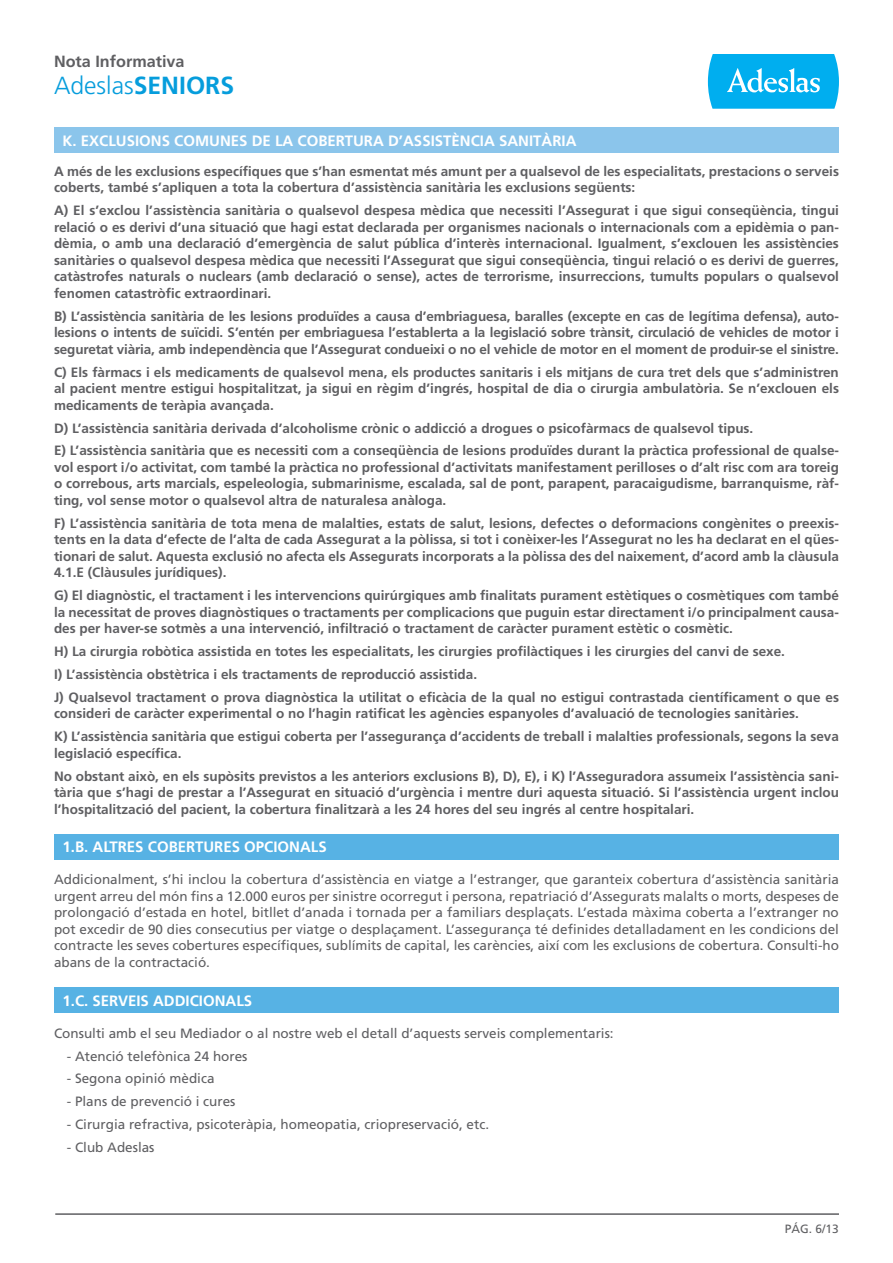
<style>
.page{position:relative;width:893px;height:1263px;background:#fff}
.page>*{position:absolute;margin:0;border:0;box-sizing:border-box;transform-origin:0 0}
.t1{font:300 24.75px "Frutiger";color:#069ddc}
.t2{font:700 16.2px "Frutiger";color:#5f5f62}
.t3{font:700 15px "Frutiger";color:#fff}
.t4{font:700 13.5px/16.5px "Frutiger";color:#5f5f62}
.t5{font:13.5px/16.5px "Frutiger";color:#5f5f62;text-align:justify}
.t6{font:12px "Frutiger";color:#5f5f62}
.s1{font-weight:700}
</style>
<div class="page">
<div style="left:54px;top:128px;width:785px;height:25px;background:#8bc5eb"></div>
<div style="left:54px;top:834px;width:785px;height:25px;background:#57b2e4"></div>
<div style="left:54px;top:987px;width:785px;height:26px;background:#57b2e4"></div>
<svg style="left:708px;top:54px;width:131px;height:55px;background:#20b8f0"></svg>
<hr style="left:55px;top:1213px;width:784px;height:2px;background:#5f5f62">
<p class="t2" style="left:54px;top:51px;width:132px">Nota Informativa</p>
<h1 class="t1" style="left:54px;top:71px;width:182px">Adeslas<span class="s1">SENIORS</span></h1>
<p class="t3" style="left:63px;top:132px;width:515px">K. EXCLUSIONS COMUNES DE LA COBERTURA D’ASSISTÈNCIA SANITÀRIA</p>
<p class="t4" style="left:54px;top:163px;width:786px">A més de les exclusions específiques que s’han esmentat més amunt per a qualsevol de les especialitats, prestacions o serveis coberts, també s’apliquen a tota la cobertura d’assistència sanitària les exclusions següents:</p>
<p class="t4" style="left:54px;top:202px;width:786px;text-align:justify">A) El s’exclou l’assistència sanitària o qualsevol despesa mèdica que necessiti l’Assegurat i que sigui conseqüència, tingui relació o es derivi d’una situació que hagi estat declarada per organismes nacionals o internacionals com a epidèmia o pan&shy;dèmia, o amb una declaració d’emergència de salut pública d’interès internacional. Igualment, s’exclouen les assistències sanitàries o qualsevol despesa mèdica que necessiti l’Assegurat que sigui conseqüència, tingui relació o es derivi de guerres, catàstrofes naturals o nuclears (amb declaració o sense), actes de terrorisme, insurreccions, tumults populars o qualsevol fenomen catastròfic extraordinari.</p>
<p class="t4" style="left:54px;top:308px;width:787px;text-align:justify">B) L’assistència sanitària de les lesions produïdes a causa d’embriaguesa, baralles (excepte en cas de legítima defensa), auto&shy;lesions o intents de suïcidi. S’entén per embriaguesa l’establerta a la legislació sobre trànsit, circulació de vehicles de motor i seguretat viària, amb independència que l’Assegurat condueixi o no el vehicle de motor en el moment de produir-se el sinistre.</p>
<p class="t4" style="left:54px;top:364px;width:786px;text-align:justify">C) Els fàrmacs i els medicaments de qualsevol mena, els productes sanitaris i els mitjans de cura tret dels que s’administren al pacient mentre estigui hospitalitzat, ja sigui en règim d’ingrés, hospital de dia o cirurgia ambulatòria. Se n’exclouen els medicaments de teràpia avançada.</p>
<p class="t4" style="left:54px;top:416px;width:786px;line-height:23px">D) L’assistència sanitària derivada d’alcoholisme crònic o addicció a drogues o psicofàrmacs de qualsevol tipus.<br>E) L’assistència sanitària que es necessiti com a conseqüència de lesions produïdes durant la pràctica professional de qualse-</p>
<p class="t4" style="left:54px;top:459px;width:786px;text-align:justify">vol esport i/o activitat, com també la pràctica no professional d’activitats manifestament perilloses o d’alt risc com ara toreig o correbous, arts marcials, espeleologia, submarinisme, escalada, sal de pont, parapent, paracaigudisme, barranquisme, ràf&shy;ting, vol sense motor o qualsevol altra de naturalesa anàloga.</p>
<p class="t4" style="left:54px;top:515px;width:786px;text-align:justify">F) L’assistència sanitària de tota mena de malalties, estats de salut, lesions, defectes o deformacions congènites o preexis&shy;tents en la data d’efecte de l’alta de cada Assegurat a la pòlissa, si tot i conèixer-les l’Assegurat no les ha declarat en el qües&shy;tionari de salut. Aquesta exclusió no afecta els Assegurats incorporats a la pòlissa des del naixement, d’acord amb la clàusula 4.1.E (Clàusules jurídiques).</p>
<p class="t4" style="left:54px;top:587px;width:786px;text-align:justify">G) El diagnòstic, el tractament i les intervencions quirúrgiques amb finalitats purament estètiques o cosmètiques com també la necessitat de proves diagnòstiques o tractaments per complicacions que puguin estar directament i/o principalment causa&shy;des per haver-se sotmès a una intervenció, infiltració o tractament de caràcter purament estètic o cosmètic.</p>
<p class="t4" style="left:54px;top:640px;width:786px;line-height:23px">H) La cirurgia robòtica assistida en totes les especialitats, les cirurgies profilàctiques i les cirurgies del canvi de sexe.<br>I) L’assistència obstètrica i els tractaments de reproducció assistida.<br>J) Qualsevol tractament o prova diagnòstica la utilitat o eficàcia de la qual no estigui contrastada científicament o que es</p>
<p class="t4" style="left:54px;top:702px;width:786px;line-height:23px">consideri de caràcter experimental o no l’hagin ratificat les agències espanyoles d’avaluació de tecnologies sanitàries.<br>K) L’assistència sanitària que estigui coberta per l’assegurança d’accidents de treball i malalties professionals, segons la seva</p>
<p class="t4" style="left:54px;top:741px;width:786px;line-height:23px">legislació específica.<br>No obstant això, en els supòsits previstos a les anteriors exclusions B), D), E), i K) l’Asseguradora assumeix l’assistència sani-</p>
<p class="t4" style="left:54px;top:784px;width:786px">tària que s’hagi de prestar a l’Assegurat en situació d’urgència i mentre duri aquesta situació. Si l’assistència urgent inclou l’hospitalització del pacient, la cobertura finalitzarà a les 24 hores del seu ingrés al centre hospitalari.</p>
<p class="t3" style="left:63px;top:838px;width:266px">1.B. ALTRES COBERTURES OPCIONALS</p>
<p class="t5" style="left:54px;top:871px;width:786px">Addicionalment, s’hi inclou la cobertura d’assistència en viatge a l’estranger, que garanteix cobertura d’assistència sanitària urgent arreu del món fins a 12.000 euros per sinistre ocorregut i persona, repatriació d’Assegurats malalts o morts, despeses de prolongació d’estada en hotel, bitllet d’anada i tornada per a familiars desplaçats. L’estada màxima coberta a l’extranger no pot excedir de 90 dies consecutius per viatge o desplaçament. L’assegurança té definides detalladament en les condicions del contracte les seves cobertures específiques, sublímits de capital, les carències, així com les exclusions de cobertura. Consulti-ho abans de la contractació.</p>
<p class="t3" style="left:63px;top:992px;width:191px">1.C. SERVEIS ADDICIONALS</p>
<p class="t5" style="left:54px;top:1024px;width:561px">Consulti amb el seu Mediador o al nostre web el detall d’aquests serveis complementaris:</p>
<p class="t5" style="left:67px;top:1047px;width:182px">- Atenció telefònica 24 hores</p>
<p class="t5" style="left:67px;top:1070px;width:149px">- Segona opinió mèdica</p>
<p class="t5" style="left:67px;top:1093px;width:170px">- Plans de prevenció i cures</p>
<p class="t5" style="left:67px;top:1116px;width:424px">- Cirurgia refractiva, psicoteràpia, homeopatia, criopreservació, etc.</p>
<p class="t5" style="left:67px;top:1139px;width:89px">- Club Adeslas</p>
<p class="t6" style="left:785px;top:1221px;width:56px">PÁG. 6/13</p>
</div>
